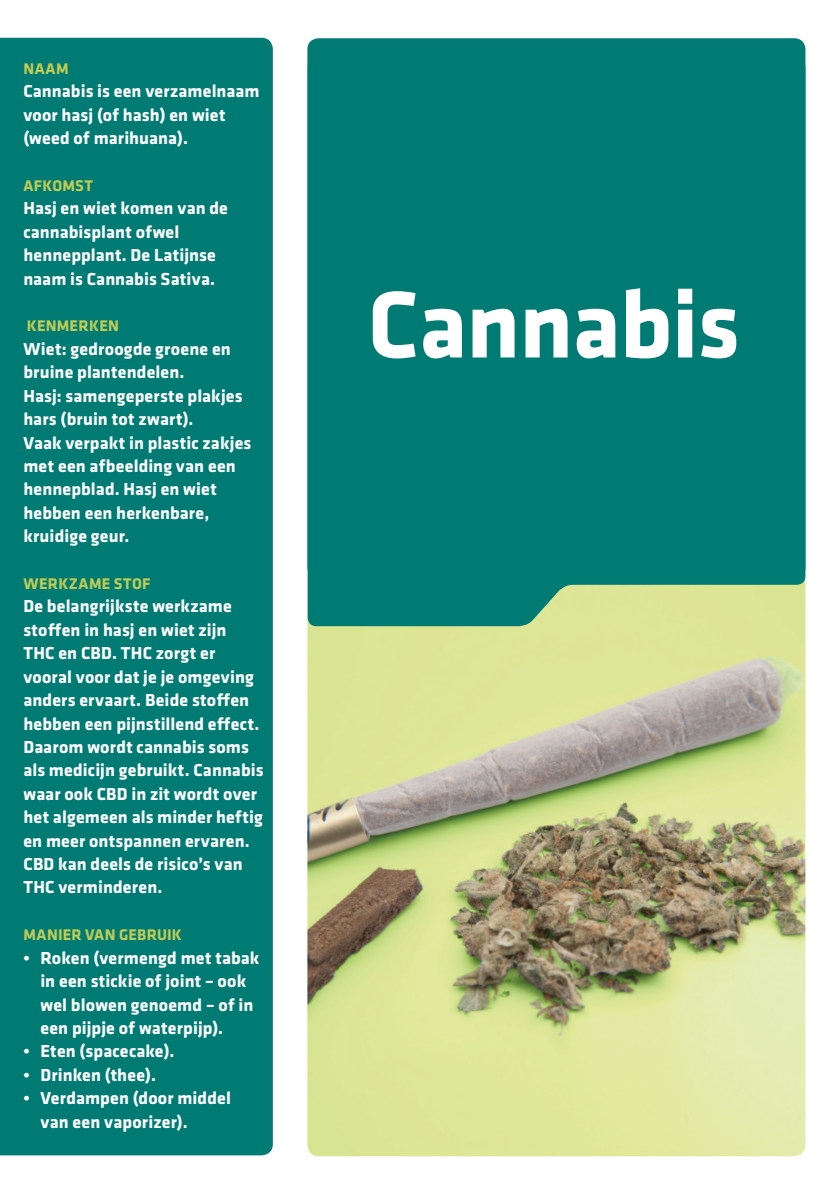
<style>
.page{position:relative;width:839px;height:1196px;background:#fff}
.page>*{position:absolute;margin:0;border:0;box-sizing:border-box;transform-origin:0 0}
.t1{font:700 98px "Klavika";color:#fff}
.t2{font:700 18px/23.4px "Klavika";letter-spacing:.01em;color:#fff}
.t3{font:700 16px "Klavika";letter-spacing:.015em;color:#c0cb53}
.t4{font:700 16px "Klavika";letter-spacing:.035em;color:#c0cb53}
</style>
<div class="page">
<div style="left:0;top:38px;width:273px;height:1117px;background:#007b74"></div>
<div style="left:307px;top:38px;width:498px;height:531px;background:#007b74"></div>
<img style="left:307px;top:569px;width:498px;height:587px">
<div style="left:307px;top:59px;width:497px;height:567px;background:#007b74"></div>
<p class="t3" style="left:23px;top:57px;width:45px">Naam</p>
<p class="t2" style="left:23px;top:79px;width:237px">Cannabis is een verzamelnaam voor hasj (of hash) en wiet (weed of marihuana).</p>
<p class="t3" style="left:23px;top:174px;width:71px">Afkomst</p>
<p class="t2" style="left:23px;top:196px;width:206px">Hasj en wiet komen van de cannabisplant ofwel hennepplant. De Latijnse naam is Cannabis Sativa.</p>
<p class="t3" style="left:27px;top:314px;width:94px">Kenmerken</p>
<p class="t2" style="left:23px;top:336px;width:229px">Wiet: gedroogde groene en bruine plantendelen.<br>Hasj: samengeperste plakjes hars (bruin tot zwart).<br>Vaak verpakt in plastic zakjes met een afbeelding van een hennepblad. Hasj en wiet hebben een herkenbare, kruidige geur.</p>
<p class="t4" style="left:23px;top:572px;width:129px">Werkzame stof</p>
<p class="t2" style="left:23px;top:594px;width:241px">De belangrijkste werkzame stoffen in hasj en wiet zijn<br>THC en CBD. THC zorgt er vooral voor dat je je omgeving anders ervaart. Beide stoffen hebben een pijnstillend effect.<br>Daarom wordt cannabis soms als medicijn gebruikt. Cannabis waar ook CBD in zit wordt over het algemeen als minder heftig en meer ontspannen ervaren.<br>CBD kan deels de risico’s van<br>THC verminderen.</p>
<p class="t3" style="left:23px;top:923px;width:160px">Manier van gebruik</p>
<p class="t2" style="left:40px;top:945px;width:220px;text-indent:-17px">• Roken (vermengd met tabak in een stickie of joint – ook wel blowen genoemd – of in een pijpje of waterpijp).</p>
<p class="t2" style="left:23px;top:1038px;width:152px">• Eten (spacecake).</p>
<p class="t2" style="left:23px;top:1062px;width:134px">• Drinken (thee).</p>
<p class="t2" style="left:40px;top:1085px;width:192px;text-indent:-17px">• Verdampen (door middel van een vaporizer).</p>
<h1 class="t1" style="left:367px;top:254px;width:373px">Cannabis</h1>
</div>
